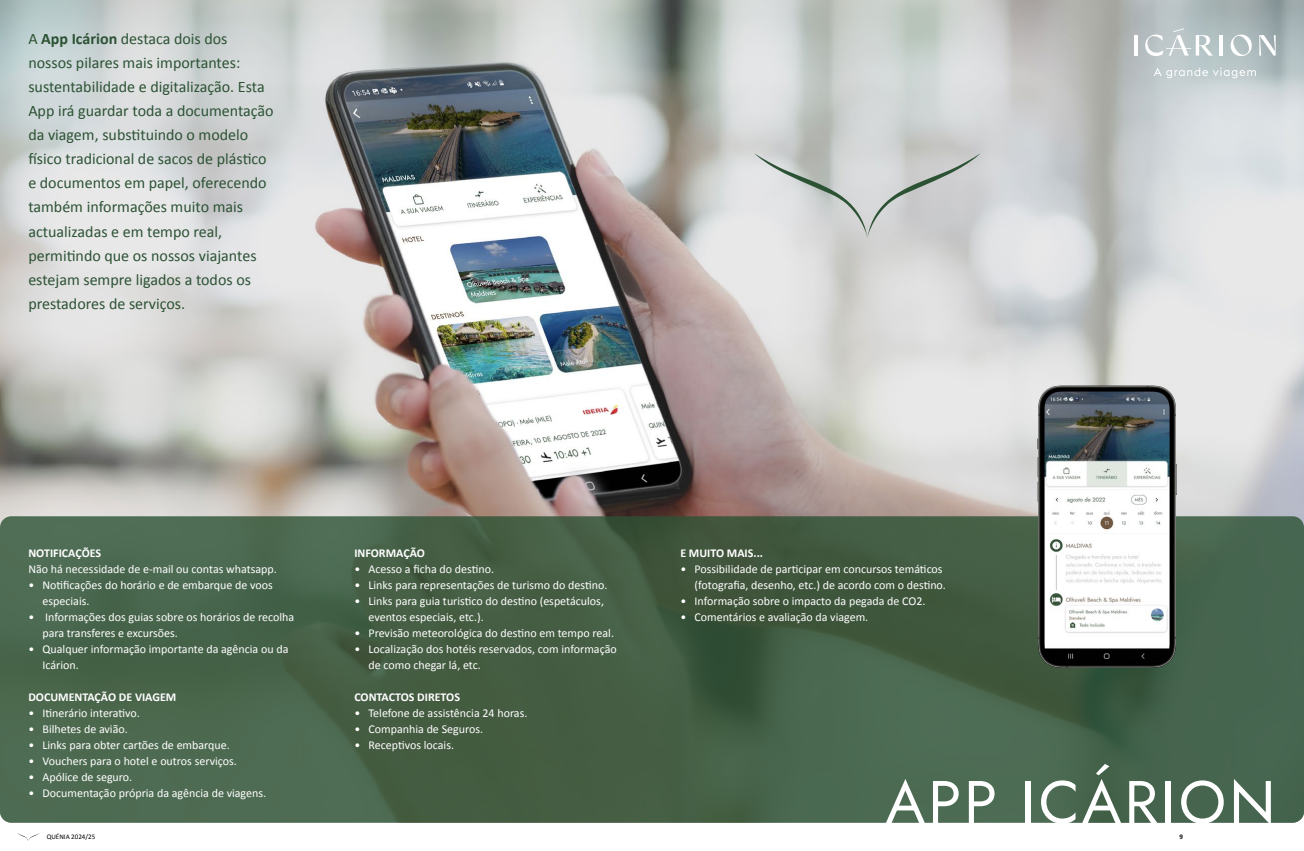
<style>
.page{position:relative;width:1304px;height:851px;background:#fff}
.page>*{position:absolute;margin:0;border:0;box-sizing:border-box;transform-origin:0 0}
.t1{font:60px "Jost";letter-spacing:.05em;color:#fff}
.t2{font:16px/24px "Calibri";color:#2c5234}
.t3{font:12px/16px "Calibri";color:#fff}
.t4{font:700 12px "Calibri";color:#fff}
.t5{font:7px "Calibri";color:#000}
.t6{font:700 7px "Calibri";color:#000}
.s1{font-weight:700}
</style>
<div class="page">
<svg style="left:17px;top:833px;width:23px;height:8px"></svg>
<img style="left:0;top:0;width:1304px;height:822px">
<svg style="left:0;top:516px;width:1304px;height:306px;background:#466148"></svg>
<img style="left:1025px;top:372px;width:163px;height:308px">
<svg style="left:754px;top:153px;width:227px;height:85px;background:#cacdcc"></svg>
<hr style="left:1134px;top:35px;width:4px;height:21px;background:#fff">
<hr style="left:1219px;top:35px;width:4px;height:21px;background:#fff">
<svg style="left:1231px;top:35px;width:21px;height:21px"></svg>
<svg style="left:1259px;top:35px;width:17px;height:21px"></svg>
<svg style="left:1145px;top:28px;width:68px;height:28px"></svg>
<svg style="left:1154px;top:68px;width:102px;height:10px"></svg>
<p class="t2" style="left:28px;top:26px;width:247px">A <span class="s1">App Icárion</span> destaca dois dos nossos pilares mais importantes: sustentabilidade e digitalização. Esta App irá guardar toda a documentação da viagem, substituindo o modelo físico tradicional de sacos de plástico e documentos em papel, oferecendo também informações muito mais actualizadas e em tempo real, permitindo que os nossos viajantes estejam sempre ligados a todos os prestadores de serviços.</p>
<p class="t4" style="left:28px;top:544px;width:74px">NOTIFICAÇÕES</p>
<p class="t3" style="left:28px;top:560px;width:250px">Não há necessidade de e-mail ou contas whatsapp.</p>
<p class="t3" style="left:43px;top:576px;width:232px;text-indent:-14px">• Notificações do horário e de embarque de voos especiais.</p>
<p class="t3" style="left:43px;top:608px;width:253px;text-indent:-14px">• Informações dos guias sobre os horários de recolha para transferes e excursões.</p>
<p class="t3" style="left:43px;top:640px;width:247px;text-indent:-14px">• Qualquer informação importante da agência ou da<br>Icárion.</p>
<p class="t4" style="left:28px;top:688px;width:150px">DOCUMENTAÇÃO DE VIAGEM</p>
<p class="t3" style="left:28px;top:704px;width:113px">• Itinerário interativo.</p>
<p class="t3" style="left:28px;top:720px;width:101px">• Bilhetes de avião.</p>
<p class="t3" style="left:28px;top:736px;width:203px">• Links para obter cartões de embarque.</p>
<p class="t3" style="left:28px;top:752px;width:210px">• Vouchers para o hotel e outros serviços.</p>
<p class="t3" style="left:28px;top:768px;width:105px">• Apólice de seguro.</p>
<p class="t3" style="left:28px;top:784px;width:239px">• Documentação própria da agência de viagens.</p>
<p class="t5" style="left:47px;top:832px;width:50px">QUÉNIA 2024/25</p>
<p class="t4" style="left:354px;top:544px;width:72px">INFORMAÇÃO</p>
<p class="t3" style="left:354px;top:560px;width:141px">• Acesso a ficha do destino.</p>
<p class="t3" style="left:354px;top:576px;width:255px">• Links para representações de turismo do destino.</p>
<p class="t3" style="left:368px;top:592px;width:237px;text-indent:-14px">• Links para guia turistico do destino (espetáculos, eventos especiais, etc.).</p>
<p class="t3" style="left:354px;top:624px;width:261px">• Previsão meteorológica do destino em tempo real.</p>
<p class="t3" style="left:368px;top:640px;width:250px;text-indent:-14px">• Localização dos hotéis reservados, com informação de como chegar lá, etc.</p>
<p class="t4" style="left:354px;top:688px;width:107px">CONTACTOS DIRETOS</p>
<p class="t3" style="left:354px;top:704px;width:175px">• Telefone de assistência 24 horas.</p>
<p class="t3" style="left:354px;top:720px;width:130px">• Companhia de Seguros.</p>
<p class="t3" style="left:354px;top:736px;width:101px">• Receptivos locais.</p>
<p class="t4" style="left:680px;top:544px;width:84px">E MUITO MAIS...</p>
<p class="t3" style="left:680px;top:560px;width:267px;text-align:right">• Possibilidade de participar em concursos temáticos (fotografia, desenho, etc.) de acordo com o destino.</p>
<p class="t3" style="left:680px;top:592px;width:247px">• Informação sobre o impacto da pegada de CO2.</p>
<p class="t3" style="left:680px;top:608px;width:190px">• Comentários e avaliação da viagem.</p>
<h1 class="t1" style="left:886px;top:761px;width:392px">APP ICÁRION</h1>
<p class="t6" style="left:1179px;top:832px;width:5px">9</p>
</div>
